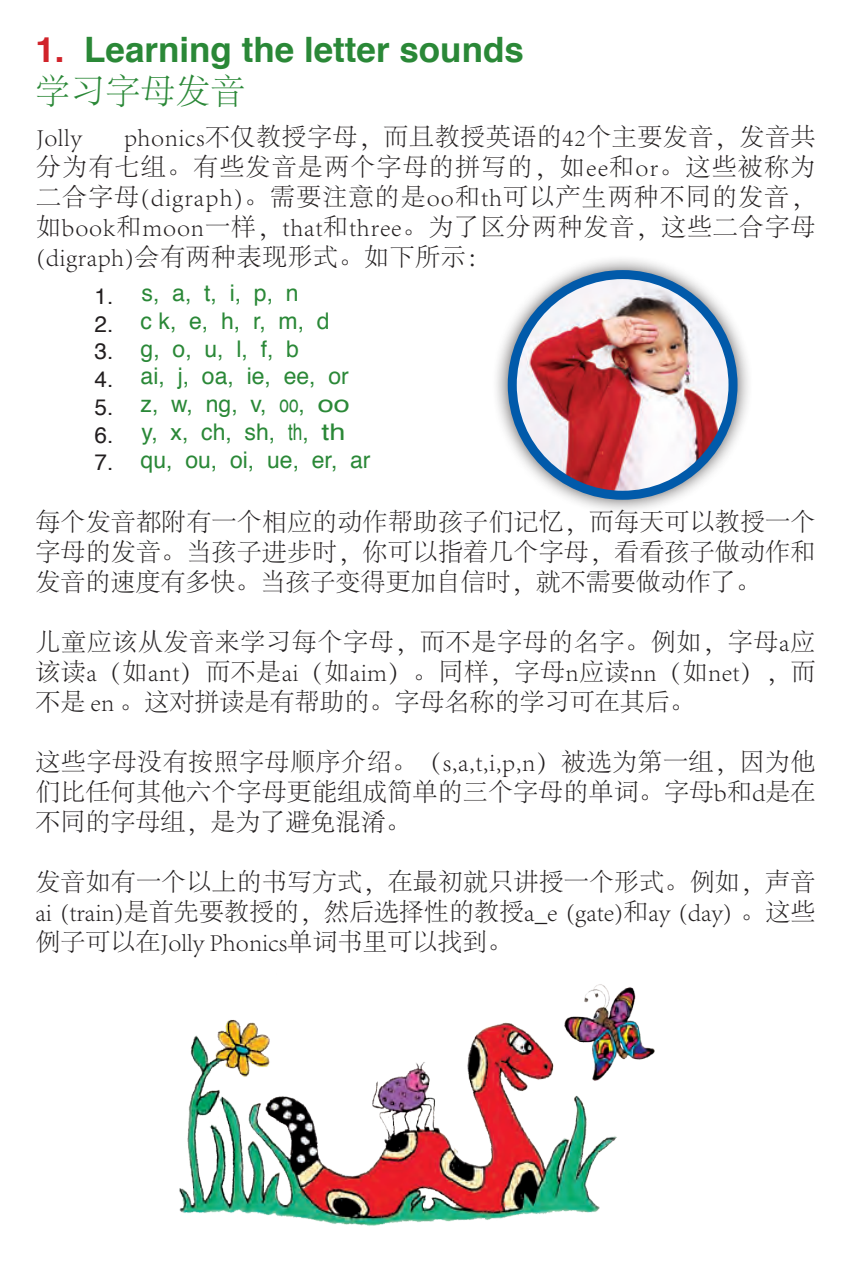
<style>
.page{position:relative;width:851px;height:1276px;background:#fff}
.page>*{position:absolute;margin:0;border:0;box-sizing:border-box;transform-origin:0 0}
.t1{font:700 35px "Helvetica";color:#2a8837}
.t2{font:300 35px "Adobe Song Std";color:#2a8837}
.t3{font:300 25px/30px "Adobe Song Std";letter-spacing:.005em;color:#231f20;text-align:justify}
.t4{font:23px/28px "Helvetica";color:#2a8837}
.t5{font:22.5px/27.8px "Helvetica";color:#231f20;text-align:justify}
.s1{color:#d1232a}
</style>
<div class="page">
<img style="left:179px;top:1020px;width:438px;height:206px">
<img style="left:563px;top:984px;width:92px;height:97px">
<div style="left:491px;top:254px;width:261px;height:261px;background:#231f20;opacity:.75"></div>
<img style="left:512px;top:274px;width:221px;height:221px;border-radius:110px">
<div style="left:507px;top:270px;width:230px;height:230px;border:9px solid #015aaa;border-radius:50%"></div>
<h1 class="t1" style="left:35px;top:21px;width:490px"><span class="s1">1.</span> Learning the letter sounds</h1>
<h1 class="t2" style="left:35px;top:72px;width:212px">学习字母发音</h1>
<p class="t3" style="left:36px;top:123px;width:780px;text-indent:88px">phonics不仅教授字母，而且教授英语的42个主要发音，发音共分为有七组。有些发音是两个字母的拼写的，如ee和or。这些被称为二合字母(digraph)。需要注意的是oo和th可以产生两种不同的发音，如book和moon一样，that和three。为了区分两种发音，这些二合字母(digraph)会有两种表现形式。如下所示：</p>
<p class="t3" style="left:36px;top:123px;width:47px">Jolly</p>
<p class="t5" style="left:94px;top:283px;width:20px">1.<br>2.<br>3.<br>4.<br>5.<br>6.<br>7.</p>
<p class="t4" style="left:141px;top:279px;width:231px">s, a, t, i, p, n<br>c k, e, h, r, m, d<br>g, o, u, l, f, b<br>ai, j, oa, ie, ee, or z, w, ng, v, oo, oo y, x, ch, sh, th, th qu, ou, oi, ue, er, ar</p>
<p class="t3" style="left:35px;top:508px;width:781px">每个发音都附有一个相应的动作帮助孩子们记忆，而每天可以教授一个字母的发音。当孩子进步时，你可以指着几个字母，看看孩子做动作和发音的速度有多快。当孩子变得更加自信时，就不需要做动作了。</p>
<p class="t3" style="left:35px;top:628px;width:781px">儿童应该从发音来学习每个字母，而不是字母的名字。例如，字母a应该读a（如ant）而不是ai（如aim）。同样，字母n应读nn（如net），而不是 en 。这对拼读是有帮助的。字母名称的学习可在其后。</p>
<p class="t3" style="left:35px;top:748px;width:781px">这些字母没有按照字母顺序介绍。（s,a,t,i,p,n）被选为第一组，因为他们比任何其他六个字母更能组成简单的三个字母的单词。字母b和d是在不同的字母组，是为了避免混淆。</p>
<p class="t3" style="left:35px;top:868px;width:781px">发音如有一个以上的书写方式，在最初就只讲授一个形式。例如，声音ai (train)是首先要教授的，然后选择性的教授a_e (gate)和ay (day) 。这些例子可以在Jolly Phonics单词书里可以找到。</p>
</div>
